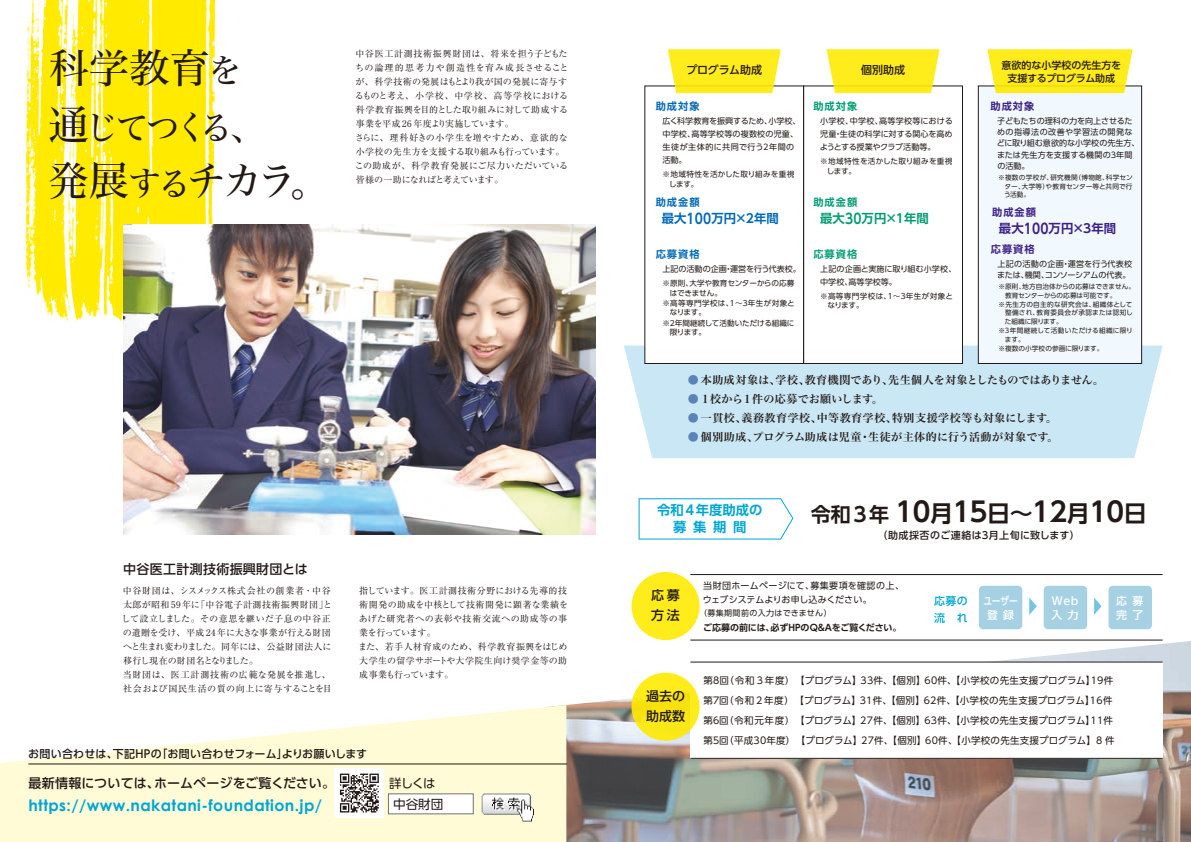
<style>
.page{position:relative;width:1191px;height:842px;background:#fff}
.page>*{position:absolute;margin:0;border:0;box-sizing:border-box;transform-origin:0 0}
.t1{font:40.4px "Hira Min Std N W4";color:#231916}
.t2{font:33.7px "Hira Min Std N W4";letter-spacing:-.14em;color:#231916}
.t3{font:700 27px "UD Shin Go Pro De";letter-spacing:-.365em;color:#231916}
.t4{font:700 15.8px "Century Gothic";letter-spacing:.025em;color:#00a6d3}
.t5{font:700 13.3px/16.6px "UD Shin Go Pro De";letter-spacing:.065em;color:#00a6d3;text-align:center}
.t6{font:500 13px/20px "UD Shin Go Pro";letter-spacing:.015em;color:#231916}
.t7{font:12.6px "UD Shin Go Pro";color:#231916}
.t8{font:12.4px "UD Shin Go Pro";color:#231916}
.t9{font:700 12.3px "UD Shin Go Pro De";letter-spacing:.01em;color:#0069b7}
.t10{font:700 12.3px "UD Shin Go Pro De";letter-spacing:.01em;color:#3c1f87}
.t11{font:700 12.3px "UD Shin Go Pro De";letter-spacing:.01em;color:#009c74}
.t12{font:11px "Hira Min Std N W6";letter-spacing:.01em;color:#231916}
.t13{font:500 11px "UD Shin Go Pro";letter-spacing:.01em;color:#231916}
.t14{font:11px "Hira Min Std N W6";letter-spacing:.05em;color:#231916}
.t15{font:11px "Hira Min Std N W6";letter-spacing:.03em;color:#231916}
.t16{font:500 11px "UD Shin Go Pro";letter-spacing:-.02em;color:#231916}
.t17{font:500 10.9px/14.5px "UD Shin Go Pro";letter-spacing:-.03em;color:#fff}
.t18{font:500 10.9px/16.9px "UD Shin Go Pro";color:#00a6d3}
.t19{font:500 10.9px/14.5px "UD Shin Go Pro";letter-spacing:-.03em;color:#fff;text-align:center;scale:.8 1}
.t20{font:700 10.2px "UD Shin Go Pro De";letter-spacing:.1em;color:#0069b7}
.t21{font:700 10.2px "UD Shin Go Pro De";letter-spacing:.1em;color:#009c74}
.t22{font:700 10.2px "UD Shin Go Pro De";letter-spacing:.1em;color:#3c1f87}
.t23{font:500 10px/13px "UD Shin Go Pro";color:#231916;text-align:center}
.t24{font:500 10px "UD Shin Go Pro";letter-spacing:.035em;color:#231916}
.t25{font:9.5px/20px "UD Shin Go Pro";letter-spacing:.025em;color:#231916}
.t26{font:9px/14px "Ryumin Pr 6 N";letter-spacing:.03em;color:#231916}
.t27{font:9px/14px "UD Shin Go Pro";letter-spacing:.02em;color:#231916}
.t28{font:700 9px "UD Shin Go Pro De";letter-spacing:-.005em;color:#231916}
.t29{font:8.1px/11.4px "UD Shin Go Pro";color:#231916}
.t30{font:8.1px/13.3px "UD Shin Go Pro";letter-spacing:.02em;color:#231916}
.t31{font:8px "UD Shin Go Pro";letter-spacing:.05em;color:#231916}
.t32{font:7.6px/9.5px "UD Shin Go Pro";letter-spacing:-.01em;color:#231916}
.t33{font:7.6px/9.5px "UD Shin Go Pro";letter-spacing:.045em;color:#231916}
.t34{font:7.6px/9.5px "UD Shin Go Pro";letter-spacing:-.02em;color:#231916}
.t35{font:7.6px/9.5px "UD Shin Go Pro";letter-spacing:.05em;color:#231916}
.t36{font:7.6px/9.5px "UD Shin Go Pro";letter-spacing:.03em;color:#231916}
.t37{font:7.6px/9.5px "UD Shin Go Pro";letter-spacing:.035em;color:#231916}
.t38{font:6.6px/8.5px "UD Shin Go Pro";letter-spacing:.015em;color:#231916;text-align:justify}
.t39{font:6.6px/8.5px "UD Shin Go Pro";letter-spacing:-.005em;color:#231916}
.s1{font-size:33.7px}
.s2{font-size:40.4px}
.s3{font-size:14.2px}
.s4{color:#5983b9}
.s5{font-size:20px}
.s6{font-size:23px}
</style>
<div class="page">
<img style="left:566px;top:640px;width:625px;height:202px">
<svg style="left:0;top:705px;width:566px;height:137px;fill:#fffbd7"></svg>
<svg style="left:75px;top:0;width:141px;height:323px;fill:#ffea00"></svg>
<svg style="left:23px;top:0;width:52px;height:322px"></svg>
<div style="left:624px;top:345px;width:538px;height:113px;background:#c9e7f4"></div>
<div style="left:978px;top:86px;width:163px;height:277px;background:#f2f9fe"></div>
<div style="left:978px;top:86px;width:164px;height:278px;border:1px solid #231916"></div>
<div style="left:645px;top:86px;width:158px;height:277px;background:#fff"></div>
<div style="left:803px;top:86px;width:159px;height:277px;background:#fff"></div>
<div style="left:803px;top:86px;width:160px;height:278px;border:1px solid #231916"></div>
<div style="left:690px;top:662px;width:472px;height:96px;background:#fff"></div>
<div style="left:631px;top:572px;width:68px;height:68px;background:#ffec1a;border-radius:50%"></div>
<svg style="left:631px;top:673px;width:68px;height:68px;fill:#fbe818"></svg>
<hr style="left:690px;top:574px;width:472px;height:1px;background:#231916">
<hr style="left:690px;top:640px;width:472px;height:1px;background:#231916">
<hr style="left:690px;top:662px;width:472px;height:1px;background:#231916">
<hr style="left:690px;top:758px;width:472px;height:1px;background:#231916">
<svg style="left:668px;top:49px;width:112px;height:44px"></svg>
<svg style="left:826px;top:49px;width:113px;height:44px"></svg>
<svg style="left:987px;top:49px;width:145px;height:44px"></svg>
<hr style="left:28px;top:763px;width:539px;height:1px;background:#231916">
<img style="left:123px;top:224px;width:472px;height:310px">
<div style="left:334px;top:768px;width:50px;height:50px;background:#fff"></div>
<svg style="left:340px;top:774px;width:39px;height:38px"></svg>
<svg style="left:638px;top:498px;width:155px;height:41px"></svg>
<svg style="left:1029px;top:597px;width:7px;height:18px"></svg>
<svg style="left:1094px;top:597px;width:7px;height:18px"></svg>
<div style="left:979px;top:586px;width:43px;height:43px;background:#a5d1e2;border-radius:4px"></div>
<div style="left:1043px;top:586px;width:44px;height:43px;background:#a5d1e2;border-radius:4px"></div>
<div style="left:1108px;top:586px;width:44px;height:43px;background:#a5d1e2;border-radius:4px"></div>
<img style="left:480px;top:793px;width:54px;height:29px">
<div style="left:388px;top:794px;width:85px;height:20px;background:#fff"></div>
<div style="left:388px;top:793px;width:85px;height:21px;border:1px solid #727272"></div>
<h1 class="t1" style="left:48px;top:39px;width:195px">科学教育<span class="s1">を</span></h1>
<h2 class="t2" style="left:48px;top:103px;width:217px"><span class="s2">通</span>じてつくる、</h2>
<h1 class="t1" style="left:48px;top:152px;width:284px">発展<span class="s1">する</span>チカラ。</h1>
<p class="t26" style="left:355px;top:46px;width:215px">中谷医工計測技術振興財団は、将来を担う子どもたちの論理的思考力や創造性を育み成長させることが、科学技術の発展はもとより我が国の発展に寄与するものと考え、小学校、中学校、高等学校における科学教育振興を目的とした取り組みに対して助成する事業を平成 26 年度より実施しています。<br>さらに、理科好きの小学生を増やすため、意欲的な小学校の先生方を支援する取り組みも行っています。この助成が、科学教育発展にご尽力いただいている皆様の一助になればと考えています。</p>
<h3 class="t6" style="left:123px;top:559px;width:186px">中谷医工計測技術振興財団とは</h3>
<p class="t26" style="left:122px;top:583px;width:212px">中谷財団は、シスメックス株式会社の創業者・中谷太郎が昭和 59 年に「中谷電子計測技術振興財団」として設立しました。その意思を継いだ子息の中谷正の遺贈を受け、平成 24 年に大きな事業が行える財団へと生まれ変わりました。同年には、公益財団法人に移行し現在の財団名となりました。<br>当財団は、医工計測技術の広範な発展を推進し、社会および国民生活の質の向上に寄与することを目</p>
<p class="t26" style="left:358px;top:583px;width:211px">指しています。医工計測技術分野における先導的技術開発の助成を中核として技術開発に顕著な業績をあげた研究者への表彰や技術交流への助成等の事業を行っています。<br>また、若手人材育成のため、科学教育振興をはじめ大学生の留学サポートや大学院生向け奨学金等の助成事業も行っています。</p>
<p class="t13" style="left:28px;top:745px;width:340px">お問い合わせは、下記HPの「お問い合わせフォーム」よりお願いします</p>
<h3 class="t6" style="left:28px;top:773px;width:308px">最新情報については、ホームページをご覧ください。</h3>
<h3 class="t4" style="left:28px;top:793px;width:295px">https://www.nakatani-foundation.jp/</h3>
<h3 class="t8" style="left:389px;top:773px;width:48px">詳しくは</h3>
<h3 class="t7" style="left:393px;top:794px;width:52px">中谷財団</h3>
<p class="t16" style="left:686px;top:61px;width:77px">プログラム助成</p>
<p class="t13" style="left:861px;top:61px;width:45px">個別助成</p>
<p class="t23" style="left:1001px;top:58px;width:121px">意欲的な小学校の先生方を支援するプログラム助成</p>
<p class="t20" style="left:655px;top:98px;width:45px">助成対象</p>
<p class="t30" style="left:662px;top:114px;width:140px">広く科学教育を振興するため、小学校、中学校、高等学校等の複数校の児童、生徒が主体的に共同で行う2年間の活動。</p>
<p class="t36" style="left:669px;top:169px;width:127px;text-indent:-7px">※地域特性を活かした取り組みを重視します。</p>
<p class="t20" style="left:655px;top:194px;width:45px">助成金額</p>
<h3 class="t9" style="left:661px;top:209px;width:119px">最大<span class="s3">100</span>万円×2年間</h3>
<p class="t20" style="left:655px;top:246px;width:45px">応募資格</p>
<p class="t29" style="left:662px;top:263px;width:140px">上記の活動の企画・運営を行う代表校。</p>
<p class="t32" style="left:670px;top:278px;width:126px;text-indent:-7px">※原則、大学や教育センターからの応募はできません。</p>
<p class="t33" style="left:670px;top:298px;width:126px;text-indent:-8px">※高等専門学校は、１～３年生が対象となります。</p>
<p class="t34" style="left:670px;top:318px;width:126px;text-indent:-8px">※２年間継続して活動いただける組織に限ります。</p>
<p class="t21" style="left:813px;top:98px;width:45px">助成対象</p>
<p class="t29" style="left:820px;top:114px;width:134px;line-height:13.3px;text-align:justify">小学校、中学校、高等学校等における児童・生徒の科学に対する関心を高めようとする授業やクラブ活動等。</p>
<p class="t37" style="left:827px;top:156px;width:127px;text-indent:-7px">※地域特性を活かした取り組みを重視します。</p>
<p class="t21" style="left:813px;top:194px;width:45px">助成金額</p>
<h3 class="t11" style="left:820px;top:209px;width:110px">最大<span class="s3">30</span>万円×１年間</h3>
<p class="t21" style="left:813px;top:246px;width:45px">応募資格</p>
<p class="t29" style="left:820px;top:262px;width:138px;line-height:13.3px">上記の企画と実施に取り組む小学校、中学校、高等学校等。</p>
<p class="t35" style="left:827px;top:291px;width:127px;text-indent:-8px">※高等専門学校は、１～３年生が対象となります。</p>
<p class="t22" style="left:990px;top:98px;width:45px">助成対象</p>
<p class="t29" style="left:997px;top:115px;width:144px">子どもたちの理科の力を向上させるための指導法の改善や学習法の開発などに取り組む意欲的な小学校の先生方、または先生方を支援する機関の３年間の活動。</p>
<p class="t38" style="left:1004px;top:173px;width:130px;text-indent:-6px">※複数の学校が、研究機関（博物館、科学センター、大学等）や教育センター等と共同で行う活動。</p>
<p class="t22" style="left:992px;top:204px;width:45px">助成金額</p>
<h3 class="t10" style="left:999px;top:219px;width:119px">最大<span class="s3">100</span>万円×3年間</h3>
<p class="t22" style="left:990px;top:241px;width:45px">応募資格</p>
<p class="t29" style="left:997px;top:258px;width:137px">上記の活動の企画・運営を行う代表校または、機関、コンソーシアムの代表。</p>
<p class="t39" style="left:1005px;top:282px;width:132px;text-indent:-7px">※原則、地方自治体からの応募はできません。教育センターからの応募は可能です。</p>
<p class="t38" style="left:1005px;top:300px;width:129px;text-indent:-7px">※先生方の自主的な研究会は、組織体として整備され、教育委員会が承認または認知した組織に限ります。</p>
<p class="t38" style="left:1004px;top:326px;width:130px;text-indent:-6px">※３年間継続して活動いただける組織に限ります。</p>
<p class="t38" style="left:998px;top:344px;width:107px">※複数の小学校の参画に限ります。</p>
<p class="t12" style="left:688px;top:372px;width:418px"><span class="s4">●</span> 本助成対象は、学校、教育機関であり、先生個人を対象としたものではありません。</p>
<p class="t12" style="left:688px;top:391px;width:197px"><span class="s4">●</span>１校から１件の応募でお願いします。</p>
<p class="t14" style="left:688px;top:410px;width:371px"><span class="s4">●</span>一貫校、義務教育学校、中等教育学校、特別支援学校等も対象にします。</p>
<p class="t15" style="left:688px;top:429px;width:372px"><span class="s4">●</span>個別助成、プログラム助成は児童・生徒が主体的に行う活動が対象です。</p>
<h3 class="t5" style="left:657px;top:502px;width:107px">令和4年度助成の募集期間</h3>
<h3 class="t3" style="left:811px;top:490px;width:337px"><span class="s5">令和 3年</span> １０<span class="s6">月</span>１５<span class="s6">日～</span>１２<span class="s6">月</span>１０<span class="s6">日</span></h3>
<p class="t24" style="left:877px;top:527px;width:204px">（助成採否のご連絡は３月上旬に致します）</p>
<h3 class="t6" style="left:651px;top:585px;width:30px">応募方法</h3>
<h3 class="t6" style="left:646px;top:685px;width:41px">過去の助成数</h3>
<p class="t27" style="left:703px;top:578px;width:203px">当財団ホームページにて、募集要項を確認の上、ウェブシステムよりお申し込みください。</p>
<p class="t31" style="left:699px;top:606px;width:134px">（募集期間前の入力はできません）</p>
<p class="t28" style="left:703px;top:620px;width:200px">ご応募の前には、必ずHPのQ&amp;Aをご覧ください。</p>
<p class="t18" style="left:934px;top:592px;width:35px">応募の流　れ</p>
<p class="t19" style="left:983px;top:593px;width:44px">ユーザー登 録</p>
<p class="t17" style="left:1051px;top:593px;width:30px">Ｗｅｂ入 力</p>
<p class="t17" style="left:1116px;top:593px;width:29px">応 募完 了</p>
<p class="t25" style="left:703px;top:670px;width:413px">第8回（令和 3 年度）　【プログラム】33件、【個別】60件、【小学校の先生支援プログラム】19件第７回（令和２年度）　【プログラム】31件、【個別】62件、【小学校の先生支援プログラム】16件第６回（令和元年度）　【プログラム】27件、【個別】63件、【小学校の先生支援プログラム】11件第５回（平成30年度）　【プログラム】27件、【個別】60件、【小学校の先生支援プログラム】8 件</p>
</div>
